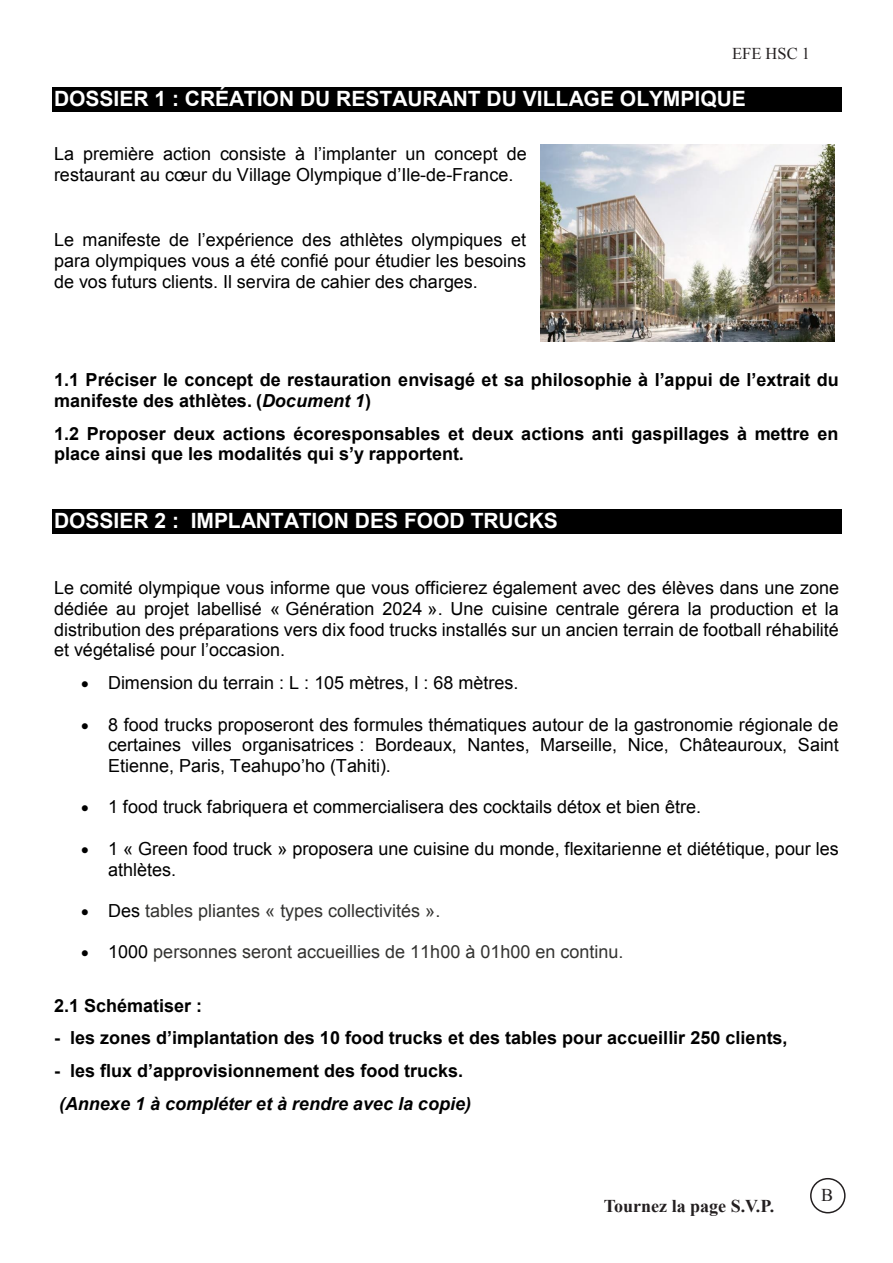
<style>
.page{position:relative;width:893px;height:1263px;background:#fff}
.page>*{position:absolute;margin:0;border:0;box-sizing:border-box;transform-origin:0 0}
.t1{font:700 21px "Arial";letter-spacing:-.005em;color:#fff}
.t2{font:18px/20.7px "Arial";color:#000;text-align:justify}
.t3{font:700 18px/20.7px "Arial";color:#000}
.t4{font:18px "Arial";color:#333331}
.t5{font:700 18px "Times New Roman";color:#231f20}
.t6{font:18px "Times New Roman";color:#231f20}
.t7{font:16.5px "Times New Roman";color:#231f20}
.s1{font-style:italic}
.s2{color:#000}
</style>
<div class="page">
<div style="left:810px;top:1178px;width:36px;height:35px;border:2px solid #231f20;border-radius:50%"></div>
<div style="left:816px;top:1185px;width:22px;height:22px;background:#fff"></div>
<div style="left:52px;top:87px;width:789px;height:24px;background:#000"></div>
<div style="left:52px;top:509px;width:789px;height:24px;background:#000"></div>
<img style="left:540px;top:145px;width:295px;height:197px">
<p class="t7" style="left:732px;top:43px;width:79px">EFE HSC 1</p>
<p class="t1" style="left:54px;top:85px;width:693px">DOSSIER 1 : CRÉATION DU RESTAURANT DU VILLAGE OLYMPIQUE</p>
<p class="t2" style="left:54px;top:144px;width:474px">La première action consiste à l’implanter un concept de restaurant au cœur du Village Olympique d’Ile-de-France.</p>
<p class="t2" style="left:54px;top:230px;width:474px">Le manifeste de l’expérience des athlètes olympiques et para olympiques vous a été confié pour étudier les besoins de vos futurs clients. Il servira de cahier des charges.</p>
<p class="t3" style="left:54px;top:370px;width:786px">1.1 Préciser le concept de restauration envisagé et sa philosophie à l’appui de l’extrait du manifeste des athlètes. (<span class="s1">Document 1</span>)</p>
<p class="t3" style="left:54px;top:423px;width:786px">1.2 Proposer deux actions écoresponsables et deux actions anti gaspillages à mettre en place ainsi que les modalités qui s’y rapportent.</p>
<p class="t1" style="left:54px;top:507px;width:505px">DOSSIER 2 : IMPLANTATION DES FOOD TRUCKS</p>
<p class="t2" style="left:54px;top:578px;width:786px">Le comité olympique vous informe que vous officierez également avec des élèves dans une zone dédiée au projet labellisé « Génération 2024 ». Une cuisine centrale gérera la production et la distribution des préparations vers dix food trucks installés sur un ancien terrain de football réhabilité et végétalisé pour l’occasion.</p>
<p class="t2" style="left:81px;top:673px;width:439px">• Dimension du terrain : L : 105 mètres, l : 68 mètres.</p>
<p class="t2" style="left:108px;top:714px;width:732px;text-indent:-27px">• 8 food trucks proposeront des formules thématiques autour de la gastronomie régionale de certaines villes organisatrices : Bordeaux, Nantes, Marseille, Nice, Châteauroux, Saint Etienne, Paris, Teahupo’ho (Tahiti).</p>
<p class="t2" style="left:81px;top:797px;width:622px">• 1 food truck fabriquera et commercialisera des cocktails détox et bien être.</p>
<p class="t2" style="left:108px;top:838px;width:732px;text-indent:-27px">• 1 « Green food truck » proposera une cuisine du monde, flexitarienne et diététique, pour les athlètes.</p>
<p class="t4" style="left:81px;top:899px;width:361px"><span class="s2">• Des</span> tables pliantes « types collectivités ».</p>
<p class="t4" style="left:81px;top:940px;width:544px"><span class="s2">• 1000</span> personnes seront accueillies de 11h00 à 01h00 en continu.</p>
<p class="t3" style="left:54px;top:996px;width:150px">2.1 Schématiser :</p>
<p class="t3" style="left:54px;top:1028px;width:735px">- les zones d’implantation des 10 food trucks et des tables pour accueillir 250 clients,</p>
<p class="t3" style="left:54px;top:1055px;width:419px;line-height:32.7px">- les flux d’approvisionnement des food trucks. <span class="s1">(Annexe 1 à compléter et à rendre avec la copie)</span></p>
<p class="t5" style="left:604px;top:1194px;width:172px">Tournez la page S.V.P.</p>
<p class="t6" style="left:821px;top:1183px;width:14px">B</p>
</div>
